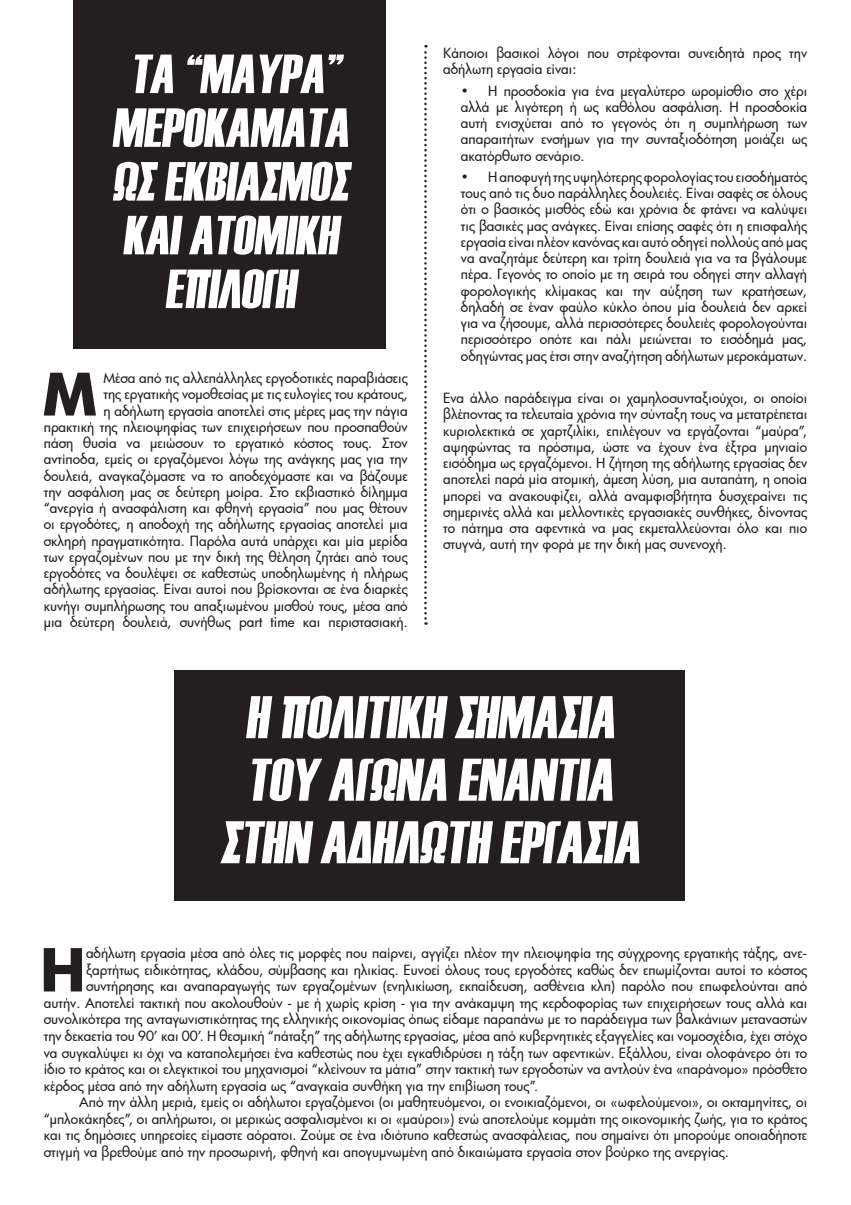
<style>
.page{position:relative;width:851px;height:1205px;background:#fff}
.page>*{position:absolute;margin:0;border:0;box-sizing:border-box;transform-origin:0 0}
.t1{font:60px/62.5px "Haettenschweiler";color:#fff;text-align:center}
.t2{font:700 57.5px "Futura";color:#231f20}
.t3{font:700 56.88px "Futura";color:#231f20}
.t4{font:55px/53.8px "Haettenschweiler";color:#fff;text-align:center}
.t5{font:500 13.75px/16.2px "Futura";color:#231f20;text-align:justify}
</style>
<div class="page">
<div style="left:174px;top:670px;width:511px;height:231px;background:#231f20"></div>
<div style="left:74px;top:0;width:312px;height:348px;background:#231f20"></div>
<svg style="left:424px;top:45px;width:2px;height:580px"></svg>
<h3 class="t4" style="left:111px;top:47px;width:247px">ΤΑ “ΜΑΥΡΑ”<br>ΜΕΡΟΚΑΜΑΤΑ<br>ΩΣ ΕΚΒΙΑΣΜΟΣ<br>ΚΑΙΑΤΟΜΙΚΗ<br>ΕΠΙΛΟΓΗ</h3>
<p class="t5" style="left:44px;top:369px;width:365px;text-align:right">Μέσα από τις αλλεπάλληλες εργοδοτικές παραβιάσεις<br>της εργατικής νομοθεσίας με τις ευλογίες του κράτους,<br>η αδήλωτη εργασία αποτελεί στις μέρες μας την πάγια<br>πρακτική της πλειοψηφίας των επιχειρήσεων που προσπαθούν πάση θυσία να μειώσουν το εργατικό κόστος τους. Στον αντίποδα, εμείς οι εργαζόμενοι λόγω της ανάγκης μας για την δουλειά, αναγκαζόμαστε να το αποδεχόμαστε και να βάζουμε την ασφάλιση μας σε δεύτερη μοίρα. Στο εκβιαστικό δίλημμα “ανεργία ή ανασφάλιστη και φθηνή εργασία” που μας θέτουν οι εργοδότες, η αποδοχή της αδήλωτης εργασίας αποτελεί μια σκληρή πραγματικότητα. Παρόλα αυτά υπάρχει και μία μερίδα των εργαζομένων που με την δική της θέληση ζητάει από τους εργοδότες να δουλέψει σε καθεστώς υποδηλωμένης ή πλήρως αδήλωτης εργασίας. Είναι αυτοί που βρίσκονται σε ένα διαρκές κυνήγι συμπλήρωσης του απαξιωμένου μισθού τους, μέσα από μια δεύτερη δουλειά, συνήθως part time και περιστασιακή.</p>
<h3 class="t3" style="left:42px;top:354px;width:57px">Μ</h3>
<p class="t5" style="left:443px;top:45px;width:365px">Κάποιοι βασικοί λόγοι που στρέφονται συνειδητά προς την αδήλωτη εργασία είναι:</p>
<p class="t5" style="left:461px;top:82px;width:348px">• Η προσδοκία για ένα μεγαλύτερο ωρομίσθιο στο χέρι αλλά με λιγότερη ή ως καθόλου ασφάλιση. Η προσδοκία αυτή ενισχύεται από το γεγονός ότι η συμπλήρωση των απαραιτήτων ενσήμων για την συνταξιοδότηση μοιάζει ως ακατόρθωτο σενάριο.</p>
<p class="t5" style="left:461px;top:168px;width:348px">• Η αποφυγή της υψηλότερης φορολογίας του εισοδήματός τους από τις δυο παράλληλες δουλειές. Είναι σαφές σε όλους ότι ο βασικός μισθός εδώ και χρόνια δε φτάνει να καλύψει τις βασικές μας ανάγκες. Είναι επίσης σαφές ότι η επισφαλής εργασία είναι πλέον κανόνας και αυτό οδηγεί πολλούς από μας να αναζητάμε δεύτερη και τρίτη δουλειά για να τα βγάλουμε πέρα. Γεγονός το οποίο με τη σειρά του οδηγεί στην αλλαγή φορολογικής κλίμακας και την αύξηση των κρατήσεων, δηλαδή σε έναν φαύλο κύκλο όπου μία δουλειά δεν αρκεί για να ζήσουμε, αλλά περισσότερες δουλειές φορολογούνται περισσότερο οπότε και πάλι μειώνεται το εισόδημά μας, οδηγώντας μας έτσι στην αναζήτηση αδήλωτων μεροκάματων.</p>
<p class="t5" style="left:443px;top:390px;width:365px">Ενα άλλο παράδειγμα είναι οι χαμηλοσυνταξιούχοι, οι οποίοι βλέποντας τα τελευταία χρόνια την σύνταξη τους να μετατρέπεται κυριολεκτικά σε χαρτζιλίκι, επιλέγουν να εργάζονται “μαύρα”, αψηφώντας τα πρόστιμα, ώστε να έχουν ένα έξτρα μηνιαίο εισόδημα ως εργαζόμενοι. Η ζήτηση της αδήλωτης εργασίας δεν αποτελεί παρά μία ατομική, άμεση λύση, μια αυταπάτη, η οποία μπορεί να ανακουφίζει, αλλά αναμφισβήτητα δυσχεραίνει τις σημερινές αλλά και μελλοντικές εργασιακές συνθήκες, δίνοντας το πάτημα στα αφεντικά να μας εκμεταλλεύονται όλο και πιο στυγνά, αυτή την φορά με την δική μας συνενοχή.</p>
<h1 class="t1" style="left:220px;top:686px;width:431px">Η ΠΟΛΙΤΙΚΗ ΣΗΜΑΣΙΑ<br>ΤΟΥ ΑΓΩΝΑ ΕΝΑΝΤΙΑ<br>ΣΤΗΝ ΑΔΗΛΩΤΗ ΕΡΓΑΣΙΑ</h1>
<h2 class="t2" style="left:40px;top:929px;width:48px">Η</h2>
<p class="t5" style="left:86px;top:945px;width:722px">αδήλωτη εργασία μέσα από όλες τις μορφές που παίρνει, αγγίζει πλέον την πλειοψηφία της σύγχρονης εργατικής τάξης, ανε-</p>
<p class="t5" style="left:86px;top:961px;width:722px">ξαρτήτως ειδικότητας, κλάδου, σύμβασης και ηλικίας. Ευνοεί όλους τους εργοδότες καθώς δεν επωμίζονται αυτοί το κόστος</p>
<p class="t5" style="left:86px;top:978px;width:722px">συντήρησης και αναπαραγωγής των εργαζομένων (ενηλικίωση, εκπαίδευση, ασθένεια κλπ) παρόλο που επωφελούνται από</p>
<p class="t5" style="left:44px;top:994px;width:764px">αυτήν. Αποτελεί τακτική που ακολουθούν - με ή χωρίς κρίση - για την ανάκαμψη της κερδοφορίας των επιχειρήσεων τους αλλά και</p>
<p class="t5" style="left:44px;top:1011px;width:764px">συνολικότερα της ανταγωνιστικότητας της ελληνικής οικονομίας όπως είδαμε παραπάνω με το παράδειγμα των βαλκάνιων μεταναστών</p>
<p class="t5" style="left:44px;top:1027px;width:764px">την δεκαετία του 90’ και 00’. Η θεσμική “πάταξη” της αδήλωτης εργασίας, μέσα από κυβερνητικές εξαγγελίες και νομοσχέδια, έχει στόχο</p>
<p class="t5" style="left:44px;top:1044px;width:764px">να συγκαλύψει κι όχι να καταπολεμήσει ένα καθεστώς που έχει εγκαθιδρύσει η τάξη των αφεντικών. Εξάλλου, είναι ολοφάνερο ότι το</p>
<p class="t5" style="left:44px;top:1060px;width:764px">ίδιο το κράτος και οι ελεγκτικοί του μηχανισμοί “κλείνουν τα μάτια” στην τακτική των εργοδοτών να αντλούν ένα «παράνομο» πρόσθετο</p>
<p class="t5" style="left:44px;top:1077px;width:495px">κέρδος μέσα από την αδήλωτη εργασία ως “αναγκαία συνθήκη για την επιβίωση τους”.</p>
<p class="t5" style="left:79px;top:1093px;width:729px">Από την άλλη μεριά, εμείς οι αδήλωτοι εργαζόμενοι (οι μαθητευόμενοι, οι ενοικιαζόμενοι, οι «ωφελούμενοι», οι οκταμηνίτες, οι</p>
<p class="t5" style="left:44px;top:1110px;width:764px">“μπλοκάκηδες”, οι απλήρωτοι, οι μερικώς ασφαλισμένοι κι οι «μαύροι») ενώ αποτελούμε κομμάτι της οικονομικής ζωής, για το κράτος</p>
<p class="t5" style="left:44px;top:1126px;width:764px">και τις δημόσιες υπηρεσίες είμαστε αόρατοι. Ζούμε σε ένα ιδιότυπο καθεστώς ανασφάλειας, που σημαίνει ότι μπορούμε οποιαδήποτε</p>
<p class="t5" style="left:44px;top:1143px;width:686px">στιγμή να βρεθούμε από την προσωρινή, φθηνή και απογυμνωμένη από δικαιώματα εργασία στον βούρκο της ανεργίας.</p>
</div>
